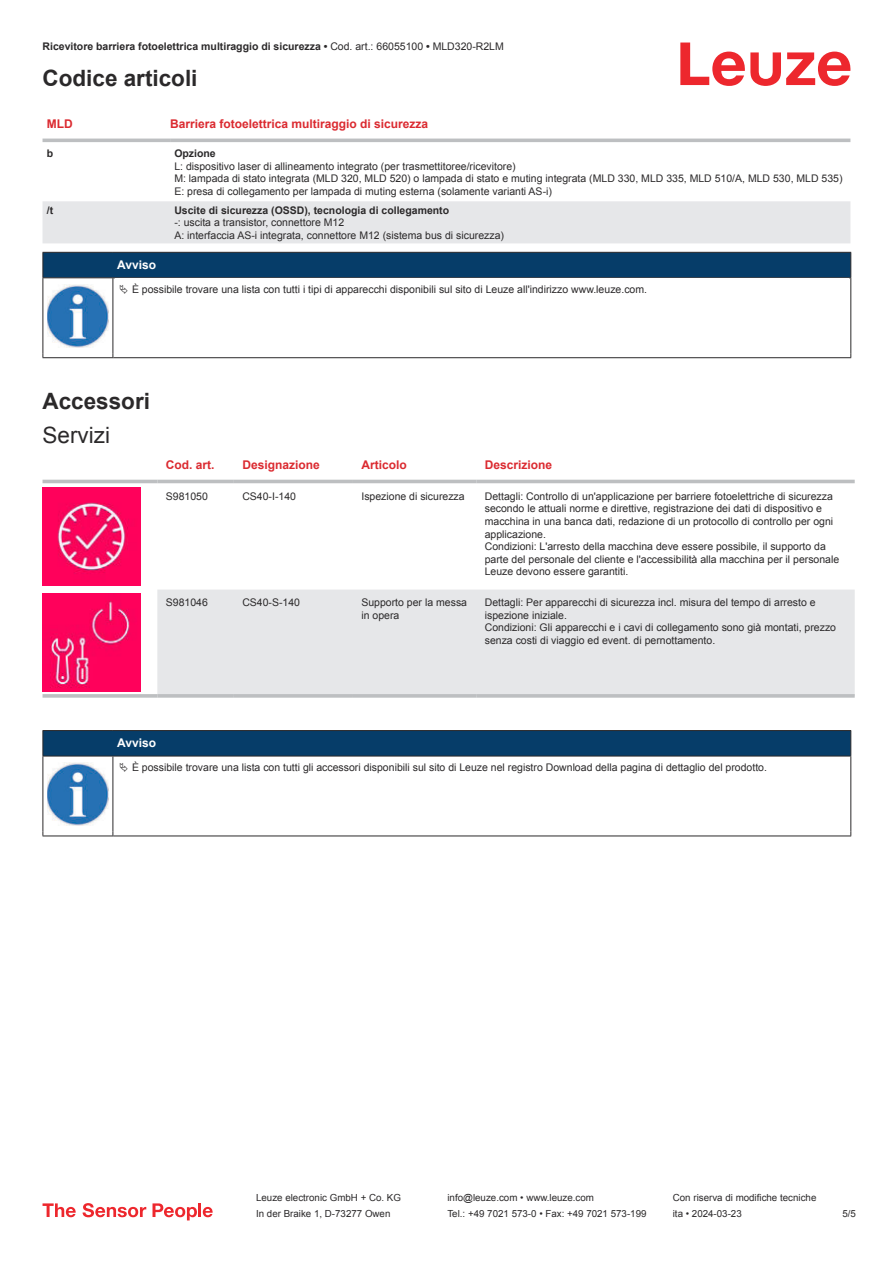
<style>
.page{position:relative;width:893px;height:1263px;background:#fff}
.page>*{position:absolute;margin:0;border:0;box-sizing:border-box;transform-origin:0 0}
.t1{font:700 22.5px "Arial";color:#2b292a}
.t2{font:22.5px "Arial";color:#2b292a}
.t3{font:700 12px "Arial";color:#db2a30}
.t4{font:700 12px "Arial";color:#fff}
.t5{font:10.5px/12.6px "Arial";color:#2b292a}
.t6{font:700 10.5px "Arial";color:#2b292a}
.t7{font:9.75px "Arial";color:#2b292a}
.s1{font-weight:400}
</style>
<div class="page">
<svg style="left:680px;top:43px;width:170px;height:43px"></svg>
<svg style="left:43px;top:138px;width:807px;height:1px"></svg>
<div style="left:43px;top:201px;width:807px;height:42px;background:#e6e7e9"></div>
<hr style="left:43px;top:139px;width:127px;height:3px;background:#bdbfc1">
<hr style="left:170px;top:139px;width:680px;height:3px;background:#bdbfc1">
<svg style="left:43px;top:479px;width:812px;height:213px"></svg>
<div style="left:157px;top:590px;width:698px;height:104px;background:#e6e7e9"></div>
<hr style="left:43px;top:480px;width:114px;height:3px;background:#bdbfc1">
<hr style="left:157px;top:480px;width:77px;height:3px;background:#bdbfc1">
<hr style="left:234px;top:480px;width:119px;height:3px;background:#bdbfc1">
<hr style="left:353px;top:480px;width:123px;height:3px;background:#bdbfc1">
<hr style="left:476px;top:480px;width:379px;height:3px;background:#bdbfc1">
<svg style="left:43px;top:694px;width:114px;height:4px"></svg>
<svg style="left:157px;top:694px;width:77px;height:4px"></svg>
<svg style="left:234px;top:694px;width:119px;height:4px"></svg>
<svg style="left:353px;top:694px;width:123px;height:4px"></svg>
<svg style="left:476px;top:694px;width:379px;height:4px;background:#c3c5c6"></svg>
<img style="left:43px;top:487px;width:97px;height:98px">
<img style="left:43px;top:594px;width:97px;height:98px">
<hr style="left:43px;top:756px;width:70px;height:1px;background:#2b292a">
<svg style="left:43px;top:730px;width:808px;height:26px;background:#083c65"></svg>
<hr style="left:113px;top:756px;width:738px;height:1px;background:#2b292a">
<hr style="left:43px;top:756px;width:1px;height:75px;background:#2b292a">
<hr style="left:113px;top:756px;width:1px;height:75px;background:#2b292a">
<hr style="left:850px;top:756px;width:1px;height:75px;background:#2b292a">
<hr style="left:43px;top:835px;width:70px;height:1px;background:#2b292a">
<hr style="left:113px;top:835px;width:738px;height:1px;background:#2b292a">
<img style="left:47px;top:762px;width:61px;height:63px">
<svg style="left:43px;top:1203px;width:33px;height:14px"></svg>
<svg style="left:83px;top:1203px;width:63px;height:14px"></svg>
<svg style="left:153px;top:1203px;width:44px;height:17px"></svg>
<hr style="left:198px;top:1203px;width:3px;height:14px;background:#ed272d">
<svg style="left:203px;top:1207px;width:10px;height:10px"></svg>
<div style="left:43px;top:252px;width:808px;height:26px;background:#063d69"></div>
<hr style="left:113px;top:277px;width:738px;height:1px;background:#2b292a">
<hr style="left:43px;top:278px;width:1px;height:75px;background:#2b292a">
<hr style="left:113px;top:278px;width:1px;height:75px;background:#2b292a">
<hr style="left:850px;top:278px;width:1px;height:75px;background:#2b292a">
<hr style="left:43px;top:357px;width:70px;height:1px;background:#2b292a">
<hr style="left:113px;top:357px;width:738px;height:1px;background:#2b292a">
<img style="left:47px;top:284px;width:61px;height:63px">
<p class="t6" style="left:43px;top:43px;width:463px">Ricevitore barriera fotoelettrica multiraggio di sicurezza • <span class="s1">Cod. art.: 66055100</span> • <span class="s1">MLD320-R2LM</span></p>
<h1 class="t1" style="left:43px;top:70px;width:157px">Codice articoli</h1>
<p class="t3" style="left:47px;top:119px;width:27px">MLD</p>
<p class="t3" style="left:170px;top:119px;width:260px">Barriera fotoelettrica multiraggio di sicurezza</p>
<p class="t6" style="left:47px;top:149px;width:8px">b</p>
<p class="t6" style="left:174px;top:149px;width:43px">Opzione</p>
<p class="t5" style="left:174px;top:161px;width:670px">L: dispositivo laser di allineamento integrato (per trasmettitoree/ricevitore)<br>M: lampada di stato integrata (MLD 320, MLD 520) o lampada di stato e muting integrata (MLD 330, MLD 335, MLD 510/A, MLD 530, MLD 535)<br>E: presa di collegamento per lampada di muting esterna (solamente varianti AS-i)</p>
<p class="t6" style="left:47px;top:206px;width:8px">/t</p>
<p class="t6" style="left:174px;top:206px;width:276px">Uscite di sicurezza (OSSD), tecnologia di collegamento</p>
<p class="t5" style="left:174px;top:217px;width:331px">-: uscita a transistor, connettore M12<br>A: interfaccia AS-i integrata, connettore M12 (sistema bus di sicurezza)</p>
<p class="t4" style="left:117px;top:260px;width:40px">Avviso</p>
<p class="t5" style="left:132px;top:284px;width:517px">È possibile trovare una lista con tutti i tipi di apparecchi disponibili sul sito di Leuze all'indirizzo www.leuze.com.</p>
<h1 class="t1" style="left:43px;top:393px;width:109px">Accessori</h1>
<h1 class="t2" style="left:43px;top:426px;width:69px">Servizi</h1>
<p class="t3" style="left:166px;top:460px;width:50px">Cod. art.</p>
<p class="t3" style="left:242px;top:460px;width:79px">Designazione</p>
<p class="t3" style="left:361px;top:460px;width:47px">Articolo</p>
<p class="t3" style="left:485px;top:460px;width:69px">Descrizione</p>
<p class="t5" style="left:166px;top:491px;width:44px">S981050</p>
<p class="t5" style="left:242px;top:491px;width:55px">CS40-I-140</p>
<p class="t5" style="left:361px;top:491px;width:105px">Ispezione di sicurezza</p>
<p class="t5" style="left:485px;top:491px;width:356px">Dettagli: Controllo di un'applicazione per barriere fotoelettriche di sicurezza secondo le attuali norme e direttive, registrazione dei dati di dispositivo e macchina in una banca dati, redazione di un protocollo di controllo per ogni applicazione.<br>Condizioni: L'arresto della macchina deve essere possibile, il supporto da parte del personale del cliente e l'accessibilità alla macchina per il personale Leuze devono essere garantiti.</p>
<p class="t5" style="left:166px;top:597px;width:44px">S981046</p>
<p class="t5" style="left:242px;top:597px;width:59px">CS40-S-140</p>
<p class="t5" style="left:361px;top:597px;width:107px">Supporto per la messa in opera</p>
<p class="t5" style="left:485px;top:597px;width:353px">Dettagli: Per apparecchi di sicurezza incl. misura del tempo di arresto e ispezione iniziale.<br>Condizioni: Gli apparecchi e i cavi di collegamento sono già montati, prezzo senza costi di viaggio ed event. di pernottamento.</p>
<p class="t4" style="left:117px;top:739px;width:40px">Avviso</p>
<p class="t5" style="left:132px;top:762px;width:636px">È possibile trovare una lista con tutti gli accessori disponibili sul sito di Leuze nel registro Download della pagina di dettaglio del prodotto.</p>
<p class="t7" style="left:256px;top:1194px;width:146px">Leuze electronic GmbH + Co. KG</p>
<p class="t7" style="left:447px;top:1194px;width:148px">info@leuze.com • www.leuze.com</p>
<p class="t7" style="left:673px;top:1194px;width:145px">Con riserva di modifiche tecniche</p>
<p class="t7" style="left:256px;top:1210px;width:136px">In der Braike 1, D-73277 Owen</p>
<p class="t7" style="left:447px;top:1210px;width:201px">Tel.: +49 7021 573-0 • Fax: +49 7021 573-199</p>
<p class="t7" style="left:673px;top:1210px;width:70px">ita • 2024-03-23</p>
<p class="t7" style="left:842px;top:1210px;width:15px">5 /5</p>
</div>
